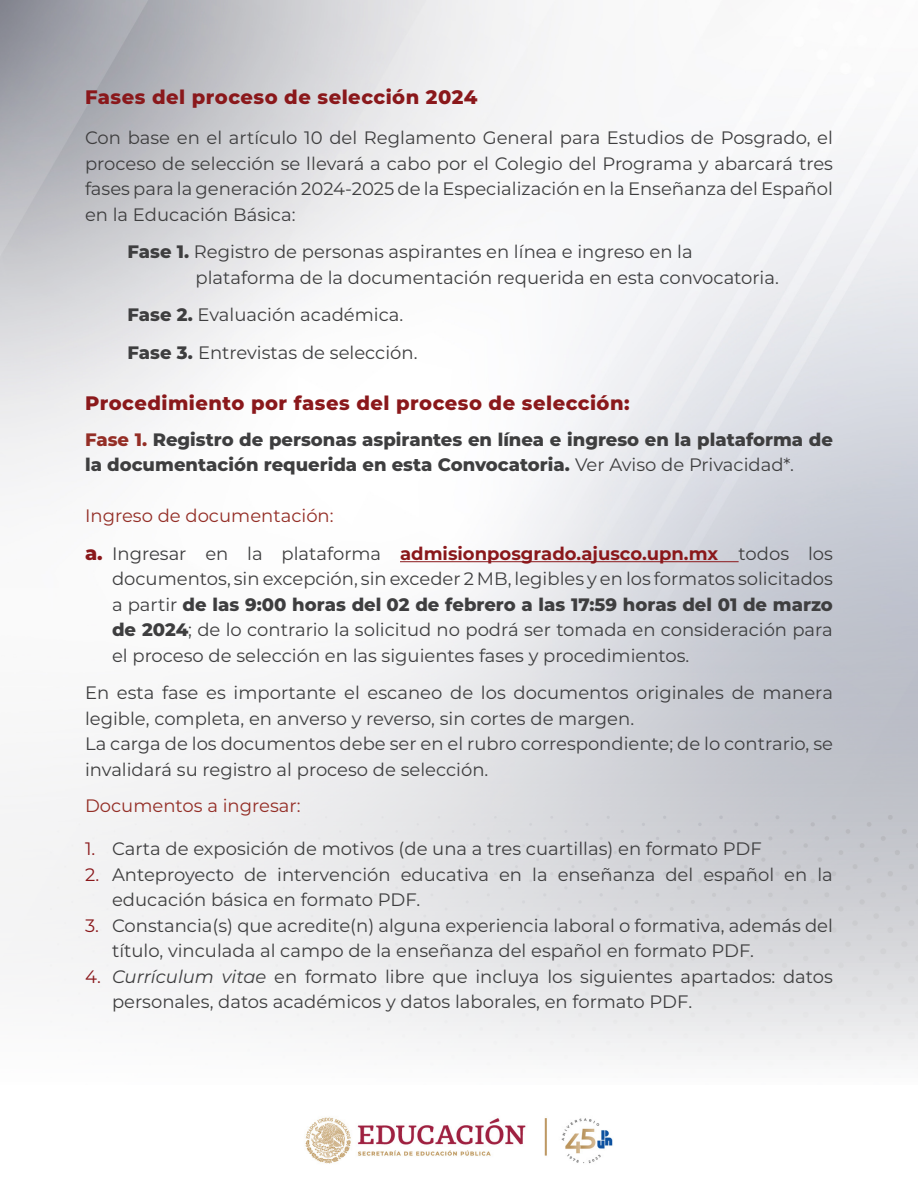
<style>
.page{position:relative;width:918px;height:1188px;background:#fff}
.page>*{position:absolute;margin:0;border:0;box-sizing:border-box;transform-origin:0 0}
.t1{font:800 19.5px "Montserrat";letter-spacing:.025em;color:#8a181b}
.t2{font:18px/25.5px "Montserrat";color:#3e3e3f}
.t3{font:800 18px/25.5px "Montserrat";color:#3e3e3f}
.t4{font:18px "Montserrat";color:#942e26}
.s1{font-weight:800}
.s2{color:#942e26}
.s3{font-weight:400}
.s4{font-weight:800;font-size:19.5px;color:#8a181b}
.s5{font-weight:700;color:#8a181b}
.s6{color:#8a181b}
.s7{font-style:italic}
</style>
<div class="page">
<img style="left:0;top:0;width:918px;height:1164px">
<img style="left:0;top:1085px;width:89px;height:79px">
<hr style="left:400px;top:561px;width:339px;height:1px;background:#8a181b">
<p class="t1" style="left:85px;top:83px;width:394px">Fases del proceso de selección 2024</p>
<p class="t2" style="left:85px;top:125px;width:750px;text-align:justify">Con base en el artículo 10 del Reglamento General para Estudios de Posgrado, el proceso de selección se llevará a cabo por el Colegio del Programa y abarcará tres fases para la generación 2024-2025 de la Especialización en la Enseñanza del Español en la Educación Básica:</p>
<p class="t2" style="left:128px;top:239px;width:567px"><span class="s1">Fase 1.</span> Registro de personas aspirantes en línea e ingreso en la</p>
<p class="t2" style="left:196px;top:264px;width:585px">plataforma de la documentación requerida en esta convocatoria.</p>
<p class="t2" style="left:128px;top:302px;width:277px"><span class="s1">Fase 2.</span> Evaluación académica.</p>
<p class="t2" style="left:128px;top:339px;width:291px"><span class="s1">Fase 3.</span> Entrevistas de selección.</p>
<p class="t1" style="left:85px;top:389px;width:546px">Procedimiento por fases del proceso de selección:</p>
<p class="t3" style="left:85px;top:426px;width:749px"><span class="s2">Fase 1.</span> Registro de personas aspirantes en línea e ingreso en la plataforma de la documentación requerida en esta Convocatoria. <span class="s3">Ver Aviso de Privacidad*.</span></p>
<p class="t4" style="left:85px;top:504px;width:250px">Ingreso de documentación:</p>
<p class="t2" style="left:112px;top:540px;width:723px;text-align:justify;text-indent:-27px"><span class="s4">a.</span> Ingresar en la plataforma <span class="s5">admisionposgrado.ajusco.upn.mx</span> todos los documentos, sin excepción, sin exceder 2 MB, legibles y en los formatos solicitados a partir <span class="s1">de las 9:00 horas del 02 de febrero a las 17:59 horas del 01 de marzo de 2024</span>; de lo contrario la solicitud no podrá ser tomada en consideración para el proceso de selección en las siguientes fases y procedimientos.</p>
<p class="t2" style="left:85px;top:680px;width:749px">En esta fase es importante el escaneo de los documentos originales de manera legible, completa, en anverso y reverso, sin cortes de margen.</p>
<p class="t2" style="left:85px;top:731px;width:750px">La carga de los documentos debe ser en el rubro correspondiente; de lo contrario, se invalidará su registro al proceso de selección.</p>
<p class="t4" style="left:85px;top:793px;width:217px">Documentos a ingresar:</p>
<p class="t2" style="left:85px;top:836px;width:678px"><span class="s6">1.</span> Carta de exposición de motivos (de una a tres cuartillas) en formato PDF</p>
<p class="t2" style="left:112px;top:861px;width:722px;text-indent:-27px"><span class="s6">2.</span> Anteproyecto de intervención educativa en la enseñanza del español en la educación básica en formato PDF.</p>
<p class="t2" style="left:112px;top:912px;width:722px;text-indent:-27px"><span class="s6">3.</span> Constancia(s) que acredite(n) alguna experiencia laboral o formativa, además del título, vinculada al campo de la enseñanza del español en formato PDF.</p>
<p class="t2" style="left:112px;top:963px;width:722px;text-indent:-27px"><span class="s6">4.</span> <span class="s7">Currículum vitae</span> en formato libre que incluya los siguientes apartados: datos personales, datos académicos y datos laborales, en formato PDF.</p>
</div>
